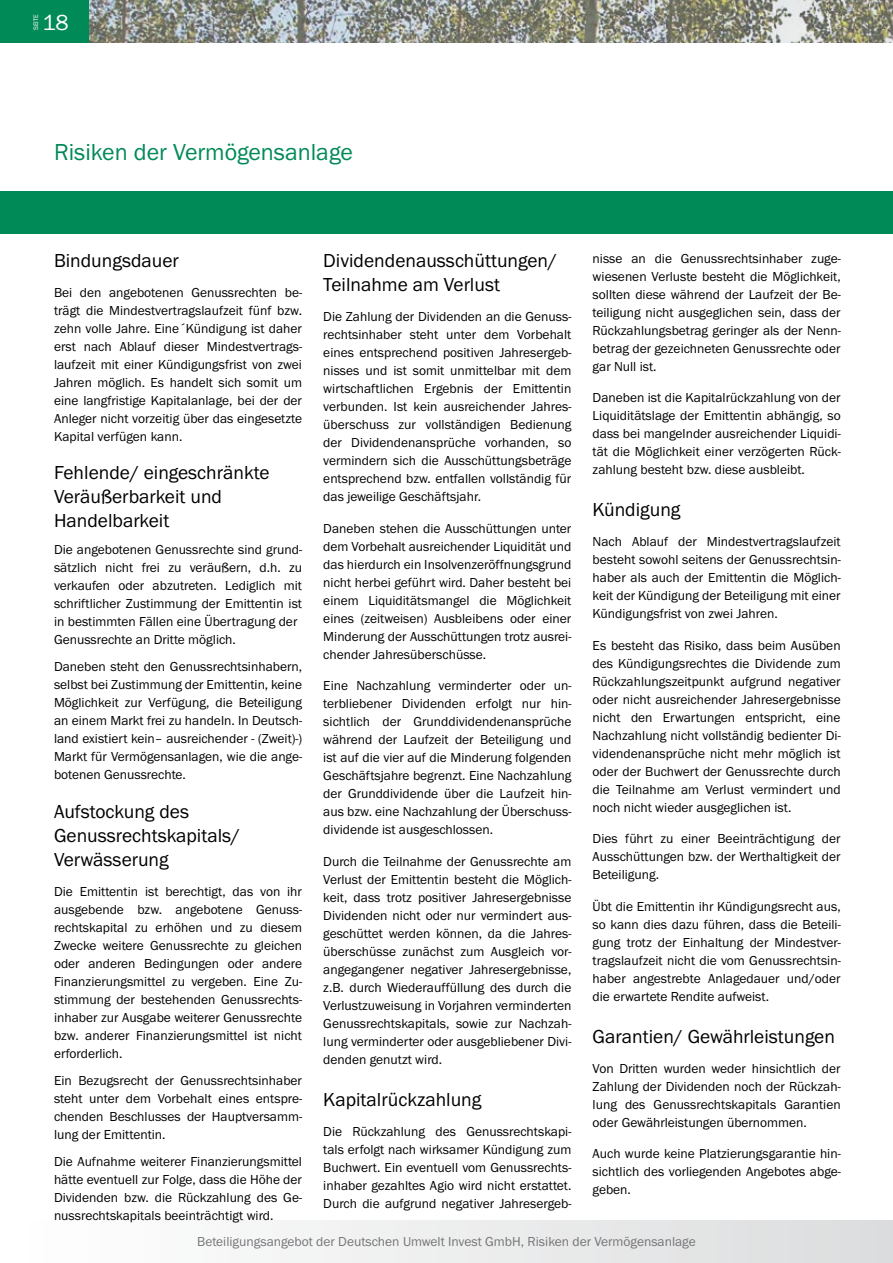
<style>
.page{position:relative;width:893px;height:1263px;background:#fff}
.page>*{position:absolute;margin:0;border:0;box-sizing:border-box;transform-origin:0 0}
.t1{font:24px "Franklin Gothic Itc T";color:#008a57}
.t2{font:22.5px "Franklin Gothic Itc T";color:#fff}
.t3{font:19.5px/24px "Franklin Gothic Itc T";color:#000}
.t4{font:13.5px/18px "Franklin Gothic Itc T";color:#000;text-align:justify}
.t5{font:13.5px "Franklin Gothic Itc T";color:#757477}
.t6{font:6.75px "Franklin Gothic Itc T";color:#fff}
</style>
<div class="page">
<img style="left:89px;top:0;width:804px;height:42px">
<div style="left:0;top:0;width:89px;height:42px;background:#008a57"></div>
<div style="left:0;top:1221px;width:893px;height:42px;background:linear-gradient(to right,#fff,#dbdcdd)"></div>
<div style="left:0;top:191px;width:893px;height:43px;background:#008a57"></div>
<p class="t6" style="left:32px;top:30px;width:18px;rotate:-90deg">SEITE</p>
<h2 class="t2" style="left:43px;top:9px;width:28px">18</h2>
<h1 class="t1" style="left:54px;top:138px;width:300px">Risiken der Vermögensanlage</h1>
<h3 class="t3" style="left:54px;top:248px;width:126px">Bindungsdauer</h3>
<p class="t4" style="left:54px;top:283px;width:250px">Bei den angebotenen Genussrechten be&shy;trägt die Mindestvertragslaufzeit fünf bzw. zehn volle Jahre. Eine´Kündigung ist daher erst nach Ablauf dieser Mindestvertrags&shy;laufzeit mit einer Kündigungsfrist von zwei Jahren möglich. Es handelt sich somit um eine langfristige Kapitalanlage, bei der der Anleger nicht vorzeitig über das eingesetzte Kapital verfügen kann.</p>
<h3 class="t3" style="left:54px;top:460px;width:217px">Fehlende/ eingeschränkte<br>Veräußerbarkeit und<br>Handelbarkeit</h3>
<p class="t4" style="left:54px;top:540px;width:250px;text-align:left">Die angebotenen Genussrechte sind grund&shy;sätzlich nicht frei zu veräußern, d.h. zu verkaufen oder abzutreten. Lediglich mit schriftlicher Zustimmung der Emittentin ist in bestimmten Fällen eine Übertragung der Genussrechte an Dritte möglich.</p>
<p class="t4" style="left:54px;top:657px;width:250px">Daneben steht den Genussrechtsinhabern, selbst bei Zustimmung der Emittentin, keine Möglichkeit zur Verfügung, die Beteiligung an einem Markt frei zu handeln. In Deutsch&shy;land existiert kein– ausreichender - (Zweit)-)<br>Markt für Vermögensanlagen, wie die ange&shy;botenen Genussrechte.</p>
<h3 class="t3" style="left:54px;top:799px;width:188px">Aufstockung des<br>Genussrechtskapitals/<br>Verwässerung</h3>
<p class="t4" style="left:54px;top:882px;width:250px">Die Emittentin ist berechtigt, das von ihr ausgebende bzw. angebotene Genuss&shy;rechtskapital zu erhöhen und zu diesem Zwecke weitere Genussrechte zu gleichen oder anderen Bedingungen oder andere Finanzierungsmittel zu vergeben. Eine Zu&shy;stimmung der bestehenden Genussrechts&shy;inhaber zur Ausgabe weiterer Genussrechte bzw. anderer Finanzierungsmittel ist nicht erforderlich.</p>
<p class="t4" style="left:54px;top:1071px;width:250px">Ein Bezugsrecht der Genussrechtsinhaber steht unter dem Vorbehalt eines entspre&shy;chenden Beschlusses der Hauptversamm&shy;lung der Emittentin.</p>
<p class="t4" style="left:54px;top:1152px;width:250px">Die Aufnahme weiterer Finanzierungsmittel hätte eventuell zur Folge, dass die Höhe der Dividenden bzw. die Rückzahlung des Ge&shy;nussrechtskapitals beeinträchtigt wird.</p>
<h3 class="t3" style="left:323px;top:248px;width:235px">Dividendenausschüttungen/<br>Teilnahme am Verlust</h3>
<p class="t4" style="left:323px;top:307px;width:250px">Die Zahlung der Dividenden an die Genuss&shy;rechtsinhaber steht unter dem Vorbehalt eines entsprechend positiven Jahresergeb&shy;nisses und ist somit unmittelbar mit dem wirtschaftlichen Ergebnis der Emittentin verbunden. Ist kein ausreichender Jahres&shy;überschuss zur vollständigen Bedienung der Dividendenansprüche vorhanden, so vermindern sich die Ausschüttungsbeträge entsprechend bzw. entfallen vollständig für das jeweilige Geschäftsjahr.</p>
<p class="t4" style="left:323px;top:519px;width:250px">Daneben stehen die Ausschüttungen unter dem Vorbehalt ausreichender Liquidität und das hierdurch ein Insolvenzeröffnungsgrund nicht herbei geführt wird. Daher besteht bei einem Liquiditätsmangel die Möglichkeit eines (zeitweisen) Ausbleibens oder einer Minderung der Ausschüttungen trotz ausrei&shy;chender Jahresüberschüsse.</p>
<p class="t4" style="left:323px;top:676px;width:250px">Eine Nachzahlung verminderter oder un&shy;terbliebener Dividenden erfolgt nur hin&shy;sichtlich der Grunddividendenansprüche während der Laufzeit der Beteiligung und ist auf die vier auf die Minderung folgenden Geschäftsjahre begrenzt. Eine Nachzahlung der Grunddividende über die Laufzeit hin&shy;aus bzw. eine Nachzahlung der Überschuss&shy;dividende ist ausgeschlossen.</p>
<p class="t4" style="left:323px;top:852px;width:250px">Durch die Teilnahme der Genussrechte am Verlust der Emittentin besteht die Möglich&shy;keit, dass trotz positiver Jahresergebnisse Dividenden nicht oder nur vermindert aus&shy;geschüttet werden können, da die Jahres&shy;überschüsse zunächst zum Ausgleich vor&shy;angegangener negativer Jahresergebnisse, z.B. durch Wiederauffüllung des durch die Verlustzuweisung in Vorjahren verminderten Genussrechtskapitals, sowie zur Nachzah&shy;lung verminderter oder ausgebliebener Divi&shy;denden genutzt wird.</p>
<h3 class="t3" style="left:323px;top:1087px;width:160px">Kapitalrückzahlung</h3>
<p class="t4" style="left:323px;top:1122px;width:250px">Die Rückzahlung des Genussrechtskapi&shy;tals erfolgt nach wirksamer Kündigung zum Buchwert. Ein eventuell vom Genussrechts&shy;inhaber gezahltes Agio wird nicht erstattet.<br>Durch die aufgrund negativer Jahresergeb-</p>
<p class="t4" style="left:593px;top:249px;width:250px">nisse an die Genussrechtsinhaber zuge&shy;wiesenen Verluste besteht die Möglichkeit, sollten diese während der Laufzeit der Be&shy;teiligung nicht ausgeglichen sein, dass der Rückzahlungsbetrag geringer als der Nenn&shy;betrag der gezeichneten Genussrechte oder gar Null ist.</p>
<p class="t4" style="left:593px;top:388px;width:250px">Daneben ist die Kapitalrückzahlung von der Liquiditätslage der Emittentin abhängig, so dass bei mangelnder ausreichender Liquidi&shy;tät die Möglichkeit einer verzögerten Rück&shy;zahlung besteht bzw. diese ausbleibt.</p>
<h3 class="t3" style="left:593px;top:497px;width:89px">Kündigung</h3>
<p class="t4" style="left:593px;top:532px;width:250px">Nach Ablauf der Mindestvertragslaufzeit besteht sowohl seitens der Genussrechtsin&shy;haber als auch der Emittentin die Möglich&shy;keit der Kündigung der Beteiligung mit einer Kündigungsfrist von zwei Jahren.</p>
<p class="t4" style="left:593px;top:636px;width:250px">Es besteht das Risiko, dass beim Ausüben des Kündigungsrechtes die Dividende zum Rückzahlungszeitpunkt aufgrund negativer oder nicht ausreichender Jahresergebnisse nicht den Erwartungen entspricht, eine Nachzahlung nicht vollständig bedienter Di&shy;videndenansprüche nicht mehr möglich ist oder der Buchwert der Genussrechte durch die Teilnahme am Verlust vermindert und noch nicht wieder ausgeglichen ist.</p>
<p class="t4" style="left:593px;top:829px;width:250px">Dies führt zu einer Beeinträchtigung der Ausschüttungen bzw. der Werthaltigkeit der Beteiligung.</p>
<p class="t4" style="left:593px;top:897px;width:250px">Übt die Emittentin ihr Kündigungsrecht aus, so kann dies dazu führen, dass die Beteili&shy;gung trotz der Einhaltung der Mindestver&shy;tragslaufzeit nicht die vom Genussrechtsin&shy;haber angestrebte Anlagedauer und/oder die erwartete Rendite aufweist.</p>
<h3 class="t3" style="left:593px;top:1024px;width:244px">Garantien/ Gewährleistungen</h3>
<p class="t4" style="left:593px;top:1059px;width:250px">Von Dritten wurden weder hinsichtlich der Zahlung der Dividenden noch der Rückzah&shy;lung des Genussrechtskapitals Garantien oder Gewährleistungen übernommen.</p>
<p class="t4" style="left:593px;top:1144px;width:250px">Auch wurde keine Platzierungsgarantie hin&shy;sichtlich des vorliegenden Angebotes abge&shy;geben.</p>
<p class="t5" style="left:197px;top:1234px;width:500px">Beteiligungsangebot der Deutschen Umwelt Invest GmbH, Risiken der Vermögensanlage</p>
</div>
